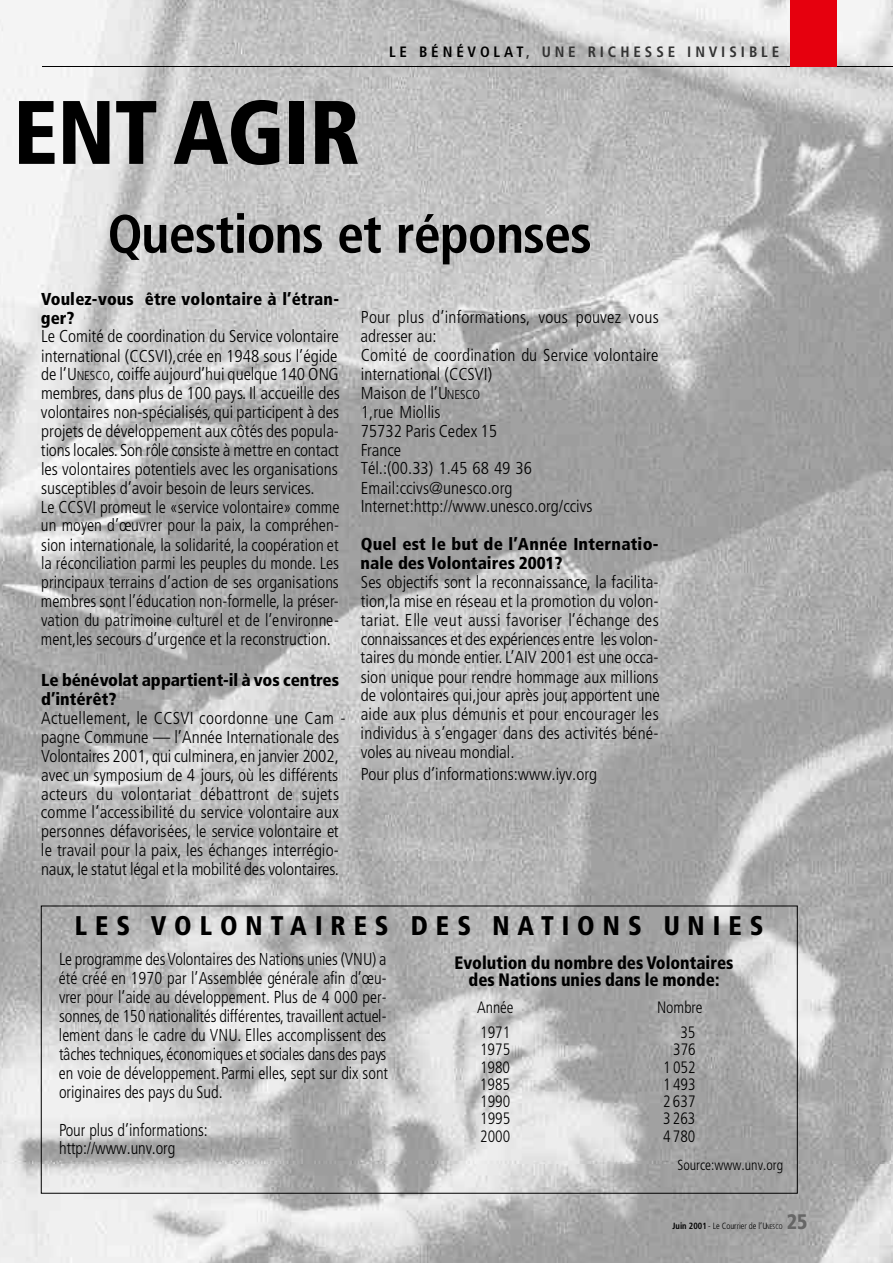
<style>
.page{position:relative;width:893px;height:1263px;background:#fff}
.page>*{position:absolute;margin:0;border:0;box-sizing:border-box;transform-origin:0 0}
.t1{font:900 condensed 90px "Frutiger";color:#000;scale:.95 1}
.t2{font:700 condensed 54px "Frutiger";letter-spacing:-.02em;color:#000}
.t3{font:900 condensed 27px "Frutiger";letter-spacing:.31em;color:#000;scale:.95 1}
.t4{font:900 condensed 21px "Frutiger";color:#666;scale:.95 1}
.t5{font:900 condensed 18px/17.2px "Frutiger";color:#000;text-align:center;scale:.95 1}
.t6{font:300 condensed 17.25px/18.9px "Frutiger";color:#000}
.t7{font:300 condensed 17.25px/18.9px "Frutiger";color:#000;text-align:justify;scale:.95 1}
.t8{font:900 condensed 17.25px/18.8px "Frutiger";color:#000}
.t9{font:300 condensed 16.5px "Frutiger";color:#000;scale:.95 1}
.t10{font:700 condensed 15px "Frutiger";letter-spacing:.25em;color:#333}
.t11{font:300 condensed 14.7px "Frutiger";color:#000;scale:.95 1}
.t12{font:300 condensed 9px "Frutiger";color:#000;scale:.95 1}
.s1{color:#000}
.s2{font-size:12.9px}
.s3{font-weight:700}
.s4{font-size:6.75px}
</style>
<div class="page">
<img style="left:0;top:0;width:892px;height:1263px">
<hr style="left:42px;top:66px;width:850px;height:1px;background:#000">
<div style="left:789px;top:0;width:47px;height:67px;background:#e6000e"></div>
<h1 class="t1" style="left:13px;top:96px;width:366px">ENT AGIR</h1>
<p class="t10" style="left:389px;top:46px;width:392px"><span class="s1">LE BÉNÉVO L AT</span>, UNE RICHESSE INVISIBLE</p>
<h2 class="t2" style="left:108px;top:212px;width:486px">Questions et réponses</h2>
<p class="t8" style="left:41px;top:290px;width:300px;line-height:19.2px">Voulez-vous être volontaire à l’étra n&shy;ger?</p>
<p class="t6" style="left:41px;top:328px;width:300px">Le Comité de coordination du Service volontaire international (CCSVI),crée en 1948 sous l’égide de l’U<span class="s2">N E S C O</span>, coiffe aujourd’hui quelque 140 ONG membres, dans plus de 100 pays. Il accueille des volontaires non-spécialisés, qui participent à des projets de développement aux côtés des popula&shy;tions locales. Son rôle consiste à mettre en contact les volontaires potentiels avec les organisations susceptibles d’avoir besoin de leurs services.<br>Le CCSVI promeut le «service volontaire» comme un moyen d’œuvrer pour la paix, la compréhen&shy;sion internationale, la solidarité, la coopération et la réconciliation parmi les peuples du monde. Les principaux terrains d’action de ses organisations membres sont l’éducation non-formelle, la préser&shy;vation du patrimoine culturel et de l’environne&shy;ment,les secours d’urgence et la reconstruction.</p>
<p class="t8" style="left:41px;top:672px;width:299px">Le bénévolat appartient-il à vos centre s d’intérêt?</p>
<p class="t6" style="left:41px;top:710px;width:306px">A c t u e l l e m e n t , le CCSVI coordonne une C a m - pagne Commune — l’Année Internationale des Volontaires 2001, qui culminera ,en janvier 2002, avec un symposium de 4 jours, où les différents acteurs du volontariat débattront de sujets comme l’accessibilité du service volontaire aux personnes défavorisées, le service volontaire et le tra vail pour la paix, les échanges interrégio&shy;n a u x , le statut légal et la mobilité des volontaires.</p>
<p class="t6" style="left:360px;top:309px;width:300px">Pour plus d’informations, vous pouvez vous adresser au:<br>Comité de coordination du Service volontaire international (CCSVI)<br>Maison de l’U<span class="s2">NESCO<br></span>1,rue Miollis<br>75732 Paris Cedex 15<br>France<br>Tél.:(00.33) 1.45 68 49 36<br>Email:ccivs@unesco.org<br>Internet:http://www.unesco.org/ccivs</p>
<p class="t8" style="left:360px;top:536px;width:299px">Quel est le but de l’Année Internatio&shy;nale des Volontaires 2001?</p>
<p class="t6" style="left:360px;top:574px;width:301px;text-align:justify">Ses objectifs sont la reconnaissance, la facilita&shy;tion,la mise en réseau et la promotion du volon&shy;t a r i a t . Elle veut aussi favoriser l’échange des connaissances et des expériences entre les volon&shy;taires du monde entier. L’AIV 2001 est une occa&shy;sion unique pour rendre hommage aux millions de volontaires qui,jour après jour, apportent une aide aux plus démunis et pour encourager les individus à s’engager dans des activités béné&shy;voles au niveau mondial.</p>
<p class="t6" style="left:361px;top:766px;width:238px">Pour plus d’informations:www.iyv.org</p>
<h3 class="t3" style="left:75px;top:915px;width:726px">LES VO L O N TAIRES DES NATIONS UNIES</h3>
<p class="t7" style="left:59px;top:951px;width:348px">Le programme des Volontaires des Nations unies (VNU) a été créé en 1970 par l’Assemblée générale afin d’œu&shy;vrer pour l’aide au développement. Plus de 4 000 per&shy;s o n n e s, de 150 nationalités différentes, t ra vaillent actuel&shy;lement dans le cadre du V N U. Elles accomplissent des tâches techniques, économiques et sociales dans des pays en voie de développement.Parmi elles, sept sur dix sont originaires des pays du Sud.</p>
<p class="t7" style="left:59px;top:1122px;width:158px">Pour plus d’informations: http://www.unv.org</p>
<p class="t5" style="left:454px;top:956px;width:295px">Evolution du nombre des Volontaires des Nations unies dans le monde:</p>
<p class="t9" style="left:477px;top:1000px;width:40px">Année</p>
<p class="t9" style="left:657px;top:1000px;width:50px">Nombre</p>
<p class="t9" style="left:480px;top:1026px;width:33px">1971</p>
<p class="t9" style="left:680px;top:1026px;width:17px">35</p>
<p class="t9" style="left:480px;top:1043px;width:33px">1975</p>
<p class="t9" style="left:673px;top:1043px;width:25px">376</p>
<p class="t9" style="left:480px;top:1060px;width:33px">1980</p>
<p class="t9" style="left:663px;top:1060px;width:36px">1 052</p>
<p class="t9" style="left:480px;top:1077px;width:33px">1985</p>
<p class="t9" style="left:663px;top:1077px;width:36px">1 493</p>
<p class="t9" style="left:480px;top:1095px;width:33px">1990</p>
<p class="t9" style="left:663px;top:1095px;width:36px">2 637</p>
<p class="t9" style="left:480px;top:1112px;width:33px">1995</p>
<p class="t9" style="left:663px;top:1112px;width:36px">3 263</p>
<p class="t9" style="left:480px;top:1129px;width:33px">2000</p>
<p class="t9" style="left:663px;top:1129px;width:36px">4 780</p>
<p class="t11" style="left:677px;top:1159px;width:113px">Source:www.unv.org</p>
<p class="t12" style="left:672px;top:1222px;width:117px"><span class="s3">Juin 2001</span> - Le Courrier de l’U<span class="s4">NESCO</span></p>
<p class="t4" style="left:786px;top:1214px;width:23px">25</p>
</div>
